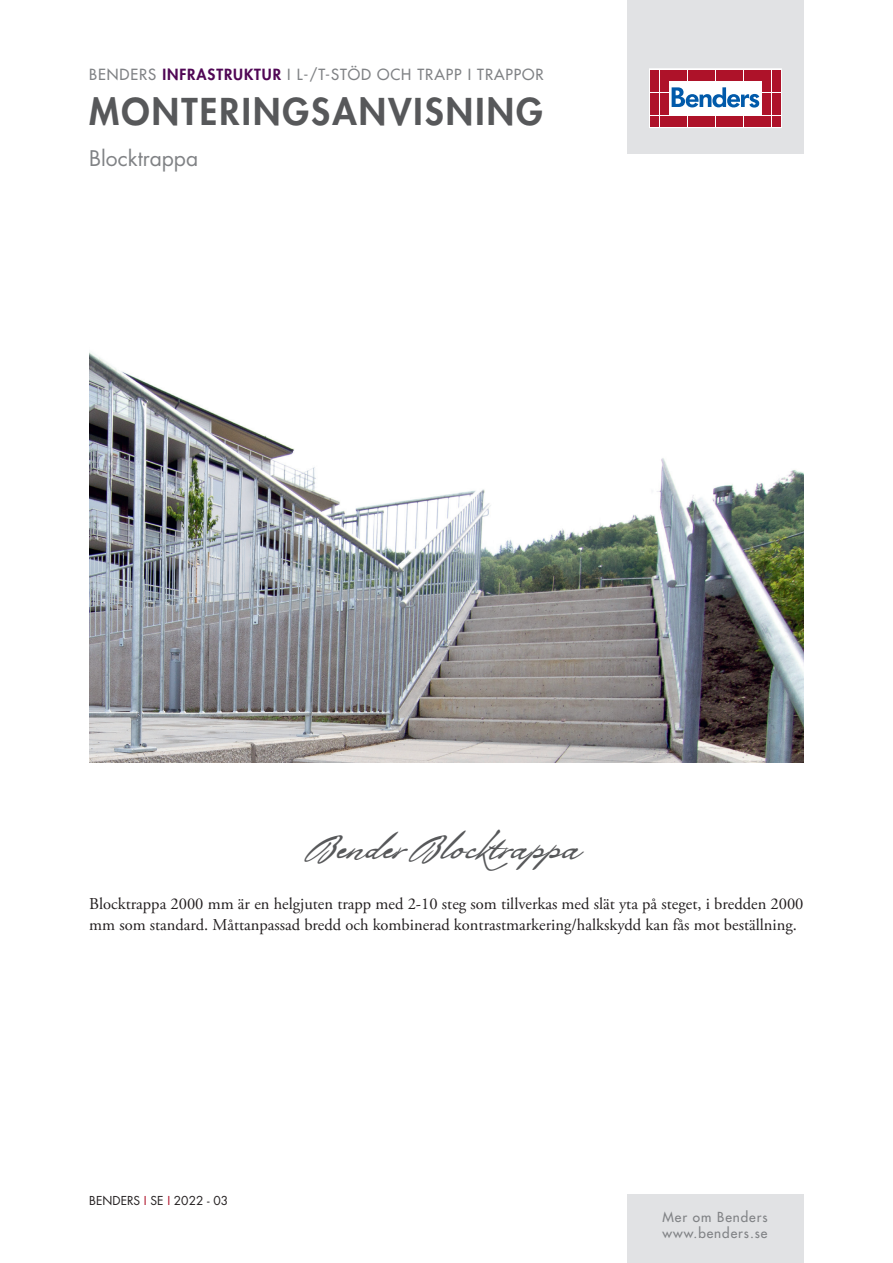
<style>
.page{position:relative;width:893px;height:1263px;background:#fff}
.page>*{position:absolute;margin:0;border:0;box-sizing:border-box;transform-origin:0 0}
.t1{font:37.5px "Bolivar";letter-spacing:.005em;color:#57585a}
.t2{font:800 36px "Futura Std";letter-spacing:.06em;color:#57585a}
.t3{font:21px "Futura Std";color:#808285}
.t4{font:16.5px/21px "Adobe Garamond Pro";color:#231f20}
.t5{font:500 15px "Futura Std";letter-spacing:.06em;color:#808285}
.t6{font:500 13.5px/16.2px "Futura Std";letter-spacing:.07em;color:#808285}
.t7{font:12px "Futura Std";color:#231f20}
.s1{font-weight:800;color:#500755}
.s2{color:#ae1229}
</style>
<div class="page">
<div style="left:627px;top:0;width:177px;height:153px;background:#e1e2e4"></div>
<svg style="left:651px;top:71px;width:128px;height:55px;background:#eed1d5"></svg>
<div style="left:649px;top:69px;width:132px;height:59px;border:1px solid #fff"></div>
<div style="left:651px;top:70px;width:8px;height:10px;background:#ae1229"></div>
<div style="left:660px;top:70px;width:8px;height:10px;background:#ae1229"></div>
<div style="left:651px;top:81px;width:8px;height:11px;background:#ae1229"></div>
<div style="left:660px;top:81px;width:8px;height:11px;background:#ae1229"></div>
<div style="left:651px;top:93px;width:8px;height:10px;background:#ae1229"></div>
<div style="left:660px;top:93px;width:8px;height:10px;background:#ae1229"></div>
<div style="left:651px;top:104px;width:8px;height:11px;background:#ae1229"></div>
<div style="left:660px;top:104px;width:8px;height:11px;background:#ae1229"></div>
<div style="left:651px;top:116px;width:8px;height:10px;background:#ae1229"></div>
<div style="left:660px;top:116px;width:8px;height:10px;background:#ae1229"></div>
<div style="left:669px;top:70px;width:8px;height:10px;background:#ae1229"></div>
<div style="left:679px;top:70px;width:8px;height:10px;background:#ae1229"></div>
<div style="left:688px;top:70px;width:8px;height:10px;background:#ae1229"></div>
<div style="left:697px;top:70px;width:9px;height:10px;background:#ae1229"></div>
<div style="left:707px;top:70px;width:8px;height:10px;background:#ae1229"></div>
<div style="left:716px;top:70px;width:8px;height:10px;background:#ae1229"></div>
<div style="left:725px;top:70px;width:9px;height:10px;background:#ae1229"></div>
<div style="left:735px;top:70px;width:8px;height:10px;background:#ae1229"></div>
<div style="left:744px;top:70px;width:8px;height:10px;background:#ae1229"></div>
<div style="left:753px;top:70px;width:9px;height:10px;background:#ae1229"></div>
<div style="left:669px;top:116px;width:8px;height:10px;background:#ae1229"></div>
<div style="left:679px;top:116px;width:8px;height:10px;background:#ae1229"></div>
<div style="left:688px;top:116px;width:8px;height:10px;background:#ae1229"></div>
<div style="left:697px;top:116px;width:9px;height:10px;background:#ae1229"></div>
<div style="left:707px;top:116px;width:8px;height:10px;background:#ae1229"></div>
<div style="left:716px;top:116px;width:8px;height:10px;background:#ae1229"></div>
<div style="left:725px;top:116px;width:9px;height:10px;background:#ae1229"></div>
<div style="left:735px;top:116px;width:8px;height:10px;background:#ae1229"></div>
<div style="left:744px;top:116px;width:8px;height:10px;background:#ae1229"></div>
<div style="left:753px;top:116px;width:9px;height:10px;background:#ae1229"></div>
<div style="left:763px;top:70px;width:8px;height:10px;background:#ae1229"></div>
<div style="left:772px;top:70px;width:8px;height:10px;background:#ae1229"></div>
<div style="left:763px;top:81px;width:8px;height:11px;background:#ae1229"></div>
<div style="left:772px;top:81px;width:8px;height:11px;background:#ae1229"></div>
<div style="left:763px;top:93px;width:8px;height:10px;background:#ae1229"></div>
<div style="left:772px;top:93px;width:8px;height:10px;background:#ae1229"></div>
<div style="left:763px;top:104px;width:8px;height:11px;background:#ae1229"></div>
<div style="left:772px;top:104px;width:8px;height:11px;background:#ae1229"></div>
<div style="left:763px;top:116px;width:8px;height:10px;background:#ae1229"></div>
<div style="left:772px;top:116px;width:8px;height:10px;background:#ae1229"></div>
<svg style="left:672px;top:87px;width:87px;height:21px;background:#90b6d9"></svg>
<div style="left:627px;top:1195px;width:177px;height:68px;background:#e1e2e4"></div>
<img style="left:89px;top:352px;width:715px;height:410px">
<p class="t5" style="left:89px;top:65px;width:456px">BENDERS <span class="s1">INFRASTRUKTUR</span> I L-/T-STÖD OCH TRAPP I TRAPPOR</p>
<h2 class="t2" style="left:89px;top:89px;width:455px">MONTERINGSANVISNING</h2>
<p class="t3" style="left:89px;top:145px;width:110px">Blocktrappa</p>
<h1 class="t1" style="left:312px;top:823px;width:270px">Bender Blocktrappa</h1>
<p class="t4" style="left:89px;top:894px;width:716px">Blocktrappa 2000 mm är en helgjuten trapp med 2-10 steg som tillverkas med slät yta på steget, i bredden 2000 mm som standard. Måttanpassad bredd och kombinerad kontrastmarkering/halkskydd kan fås mot beställning.</p>
<p class="t7" style="left:89px;top:1193px;width:140px">BENDERS <span class="s2">I</span> SE <span class="s2">I</span> 2022 - 03</p>
<p class="t6" style="left:662px;top:1209px;width:107px">Mer om Benders www.benders.se</p>
</div>
